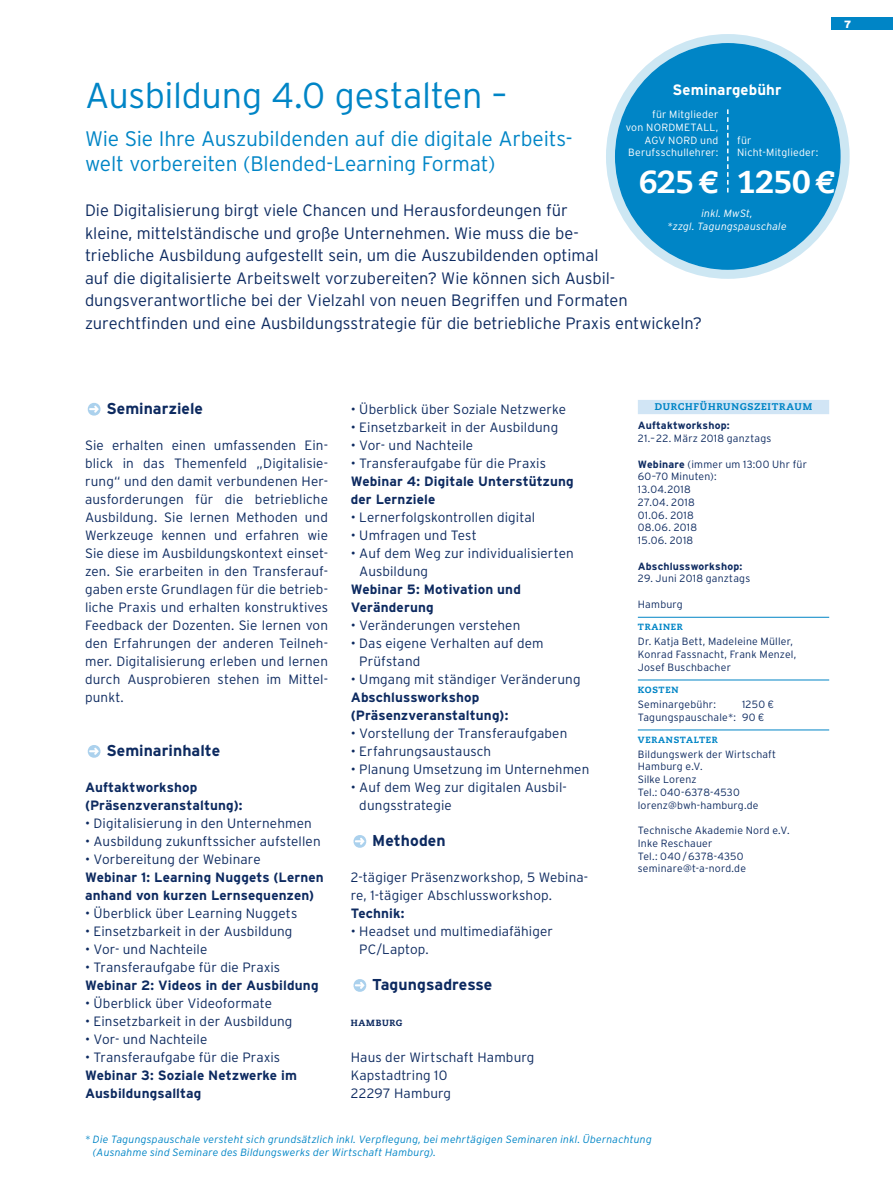
<style>
.page{position:relative;width:893px;height:1191px;background:#fff}
.page>*{position:absolute;margin:0;border:0;box-sizing:border-box;transform-origin:0 0}
.t1{font:300 36px "Interstate";letter-spacing:-.01em;color:#0085c6}
.t2{font:800 31.5px "Caecilia Com 85";letter-spacing:-.01em;color:#fff}
.t3{font:300 21px/25.2px "Interstate";letter-spacing:-.005em;color:#0085c6}
.t4{font:300 16.5px/22.5px "Interstate";color:#0d2a60}
.t5{font:700 15.75px "Interstate";letter-spacing:.005em;color:#0d2a60}
.t6{font:700 15px "Interstate";letter-spacing:.005em;color:#fff}
.t7{font:300 13.5px/18px "Interstate";letter-spacing:.01em;color:#0d2a60}
.t8{font:700 13.5px/18px "Interstate";letter-spacing:.01em;color:#0d2a60}
.t9{font:300 10.5px/12.8px "Interstate";letter-spacing:.02em;color:#0d2a60}
.t10{font:italic 300 10.5px/12.8px "Interstate";letter-spacing:.015em;color:#0085c6}
.t11{font:300 10.5px/12.8px "Interstate";letter-spacing:.02em;color:#fff;text-align:right}
.t12{font:700 10.5px "Interstate";letter-spacing:.02em;color:#0d2a60}
.t13{font:italic 300 10.5px/12.8px "Interstate";letter-spacing:.015em;color:#fff;text-align:center}
.t14{font:900 10.5px "Interstate";color:#fff}
.t15{font:800 9.75px "Caecilia";letter-spacing:.075em;color:#0085c6}
.t16{font:800 9px "Caecilia";letter-spacing:.075em;color:#0085c6}
.t17{font:800 9px "Caecilia";letter-spacing:.08em;color:#0d2a60}
.s1{font-weight:700}
</style>
<div class="page">
<div style="left:831px;top:17px;width:62px;height:13px;background:#0085c6"></div>
<svg style="left:87px;top:403px;width:14px;height:13px"></svg>
<svg style="left:87px;top:745px;width:14px;height:13px"></svg>
<svg style="left:353px;top:835px;width:14px;height:13px"></svg>
<svg style="left:353px;top:979px;width:14px;height:13px"></svg>
<div style="left:638px;top:400px;width:191px;height:14px;background:#d1e5f5"></div>
<hr style="left:638px;top:617px;width:191px;height:1px;background:#0085c6">
<hr style="left:638px;top:679px;width:191px;height:1px;background:#0085c6">
<hr style="left:638px;top:729px;width:191px;height:1px;background:#0085c6">
<div style="left:615px;top:43px;width:226px;height:227px;background:#0085c6;border-radius:50%"></div>
<div style="left:606px;top:34px;width:244px;height:245px;border:9px solid #0085c6;border-radius:50%"></div>
<svg style="left:727px;top:109px;width:1px;height:83px"></svg>
<p class="t14" style="left:844px;top:18px;width:9px">7</p>
<h1 class="t1" style="left:85px;top:73px;width:423px">Ausbildung 4.0 gestalten –</h1>
<h3 class="t3" style="left:85px;top:126px;width:489px">Wie Sie Ihre Auszubildenden auf die digitale Arbeits&shy;welt vorbereiten (Blended-Learning Format)</h3>
<p class="t6" style="left:673px;top:80px;width:110px">Seminargebühr</p>
<p class="t11" style="left:626px;top:108px;width:94px">für Mitglieder<br>von NORDMETALL,<br>AGV NORD und<br>Berufsschullehrer:</p>
<h2 class="t2" style="left:639px;top:160px;width:81px">625€</h2>
<p class="t11" style="left:737px;top:134px;width:83px;text-align:left">für<br>Nicht-Mitglieder:</p>
<h2 class="t2" style="left:737px;top:160px;width:99px">1250€</h2>
<p class="t4" style="left:85px;top:199px;width:619px">Die Digitalisierung birgt viele Chancen und Herausfordeungen für<br>kleine, mittelständische und große Unternehmen. Wie muss die be-<br>triebliche Ausbildung aufgestellt sein, um die Auszubildenden optimal<br>auf die digitalisierte Arbeitswelt vorzubereiten? Wie können sich Ausbil&shy;dungsverantwortliche bei der Vielzahl von neuen Begriffen und Formaten zurechtfinden und eine Ausbildungsstrategie für die betriebliche Praxis entwickeln?</p>
<p class="t13" style="left:667px;top:207px;width:121px">inkl. MwSt,<br>*zzgl. Tagungspauschale</p>
<p class="t5" style="left:106px;top:399px;width:98px">Seminarziele</p>
<p class="t7" style="left:85px;top:436px;width:245px;text-align:justify">Sie erhalten einen umfassenden Ein&shy;blick in das Themenfeld „Digitalisie&shy;rung“ und den damit verbundenen Her&shy;ausforderungen für die betriebliche Ausbildung. Sie lernen Methoden und Werkzeuge kennen und erfahren wie Sie diese im Ausbildungskontext einset&shy;zen. Sie erarbeiten in den Transferauf&shy;gaben erste Grundlagen für die betrieb&shy;liche Praxis und erhalten konstruktives Feedback der Dozenten. Sie lernen von den Erfahrungen der anderen Teilneh&shy;mer. Digitalisierung erleben und lernen durch Ausprobieren stehen im Mittel&shy;punkt.</p>
<p class="t5" style="left:106px;top:741px;width:115px">Seminarinhalte</p>
<p class="t8" style="left:85px;top:778px;width:159px">Auftaktworkshop (Präsenzveranstaltung):</p>
<p class="t7" style="left:85px;top:814px;width:228px">• Digitalisierung in den Unternehmen</p>
<p class="t7" style="left:85px;top:832px;width:237px">• Ausbildung zukunftssicher aufstellen</p>
<p class="t7" style="left:85px;top:850px;width:177px">• Vorbereitung der Webinare</p>
<p class="t8" style="left:85px;top:868px;width:240px">Webinar 1: Learning Nuggets (Lernen anhand von kurzen Lernsequenzen)</p>
<p class="t7" style="left:85px;top:904px;width:214px">• Überblick über Learning Nuggets</p>
<p class="t7" style="left:85px;top:922px;width:209px">• Einsetzbarkeit in der Ausbildung</p>
<p class="t7" style="left:85px;top:940px;width:124px">• Vor- und Nachteile</p>
<p class="t7" style="left:85px;top:958px;width:197px">• Transferaufgabe für die Praxis</p>
<p class="t8" style="left:85px;top:976px;width:235px">Webinar 2: Videos in der Ausbildung</p>
<p class="t7" style="left:85px;top:994px;width:188px">• Überblick über Videoformate</p>
<p class="t7" style="left:85px;top:1012px;width:209px">• Einsetzbarkeit in der Ausbildung</p>
<p class="t7" style="left:85px;top:1030px;width:124px">• Vor- und Nachteile</p>
<p class="t7" style="left:85px;top:1048px;width:197px">• Transferaufgabe für die Praxis</p>
<p class="t8" style="left:85px;top:1066px;width:213px">Webinar 3: Soziale Netzwerke im<br>Ausbildungsalltag</p>
<p class="t7" style="left:351px;top:400px;width:217px">• Überblick über Soziale Netzwerke</p>
<p class="t7" style="left:351px;top:418px;width:209px">• Einsetzbarkeit in der Ausbildung</p>
<p class="t7" style="left:351px;top:436px;width:124px">• Vor- und Nachteile</p>
<p class="t7" style="left:351px;top:454px;width:197px">• Transferaufgabe für die Praxis</p>
<p class="t8" style="left:351px;top:472px;width:224px">Webinar 4: Digitale Unterstützung der Lernziele</p>
<p class="t7" style="left:351px;top:508px;width:186px">• Lernerfolgskontrollen digital</p>
<p class="t7" style="left:351px;top:526px;width:127px">• Umfragen und Test</p>
<p class="t7" style="left:359px;top:544px;width:216px;text-indent:-9px">• Auf dem Weg zur individualisierten<br>Ausbildung</p>
<p class="t8" style="left:351px;top:580px;width:172px">Webinar 5: Motivation und<br>Veränderung</p>
<p class="t7" style="left:351px;top:616px;width:171px">• Veränderungen verstehen</p>
<p class="t7" style="left:359px;top:634px;width:186px;text-indent:-9px">• Das eigene Verhalten auf dem<br>Prüfstand</p>
<p class="t7" style="left:351px;top:670px;width:231px">• Umgang mit ständiger Veränderung</p>
<p class="t8" style="left:351px;top:688px;width:159px">Abschlussworkshop (Präsenzveranstaltung):</p>
<p class="t7" style="left:351px;top:724px;width:218px">• Vorstellung der Transferaufgaben</p>
<p class="t7" style="left:351px;top:742px;width:142px">• Erfahrungsaustausch</p>
<p class="t7" style="left:351px;top:760px;width:240px">• Planung Umsetzung im Unternehmen</p>
<p class="t7" style="left:359px;top:778px;width:209px;text-indent:-9px">• Auf dem Weg zur digitalen Ausbil&shy;dungsstrategie</p>
<p class="t5" style="left:372px;top:831px;width:75px">Methoden</p>
<p class="t7" style="left:351px;top:868px;width:239px">2-tägiger Präsenzworkshop, 5 Webina&shy;re, 1-tägiger Abschlussworkshop.</p>
<p class="t8" style="left:351px;top:904px;width:55px">Technik:</p>
<p class="t7" style="left:359px;top:922px;width:195px;text-indent:-9px">• Headset und multimediafähiger<br>PC/Laptop.</p>
<p class="t5" style="left:372px;top:975px;width:122px">Tagungsadresse</p>
<p class="t17" style="left:351px;top:1017px;width:53px">HAMBURG</p>
<p class="t7" style="left:351px;top:1048px;width:185px">Haus der Wirtschaft Hamburg<br>Kapstadtring 10<br>22297 Hamburg</p>
<p class="t15" style="left:655px;top:401px;width:159px">DURCHFÜHRUNGSZEITRAUM</p>
<p class="t12" style="left:638px;top:419px;width:93px">Auftaktworkshop:</p>
<p class="t9" style="left:638px;top:432px;width:135px">21.–22. März 2018 ganztags</p>
<p class="t9" style="left:638px;top:457px;width:171px"><span class="s1">Webinare</span> (immer um 13:00 Uhr für<br>60–70 Minuten):<br>13.04.2018<br>27.04. 2018<br>01.06. 2018<br>08.06. 2018<br>15.06. 2018</p>
<p class="t12" style="left:638px;top:559px;width:106px">Abschlussworkshop:</p>
<p class="t9" style="left:638px;top:572px;width:114px">29. Juni 2018 ganztags</p>
<p class="t9" style="left:638px;top:597px;width:46px">Hamburg</p>
<p class="t16" style="left:638px;top:621px;width:46px">TRAINER</p>
<p class="t9" style="left:638px;top:635px;width:160px">Dr. Katja Bett, Madeleine Müller,<br>Konrad Fassnacht, Frank Menzel,<br>Josef Buschbacher</p>
<p class="t16" style="left:638px;top:684px;width:42px">KOSTEN</p>
<p class="t9" style="left:638px;top:697px;width:80px">Seminargebühr:</p>
<p class="t9" style="left:638px;top:697px;width:138px;text-indent:104px">1250 €<br>Tagungspauschale*: 90 €</p>
<p class="t16" style="left:638px;top:734px;width:81px">VERANSTALTER</p>
<p class="t9" style="left:638px;top:747px;width:140px">Bildungswerk der Wirtschaft<br>Hamburg e.V.<br>Silke Lorenz<br>Tel.: 040-6378-4530 lorenz@bwh-hamburg.de</p>
<p class="t9" style="left:638px;top:824px;width:153px">Technische Akademie Nord e.V.<br>Inke Reschauer<br>Tel.: 040/6378-4350 seminare@t-a-nord.de</p>
<p class="t10" style="left:93px;top:1132px;width:560px;text-indent:-8px">* Die Tagungspauschale versteht sich grundsätzlich inkl. Verpflegung, bei mehrtägigen Seminaren inkl. Übernachtung (Ausnahme sind Seminare des Bildungswerks der Wirtschaft Hamburg).</p>
</div>
